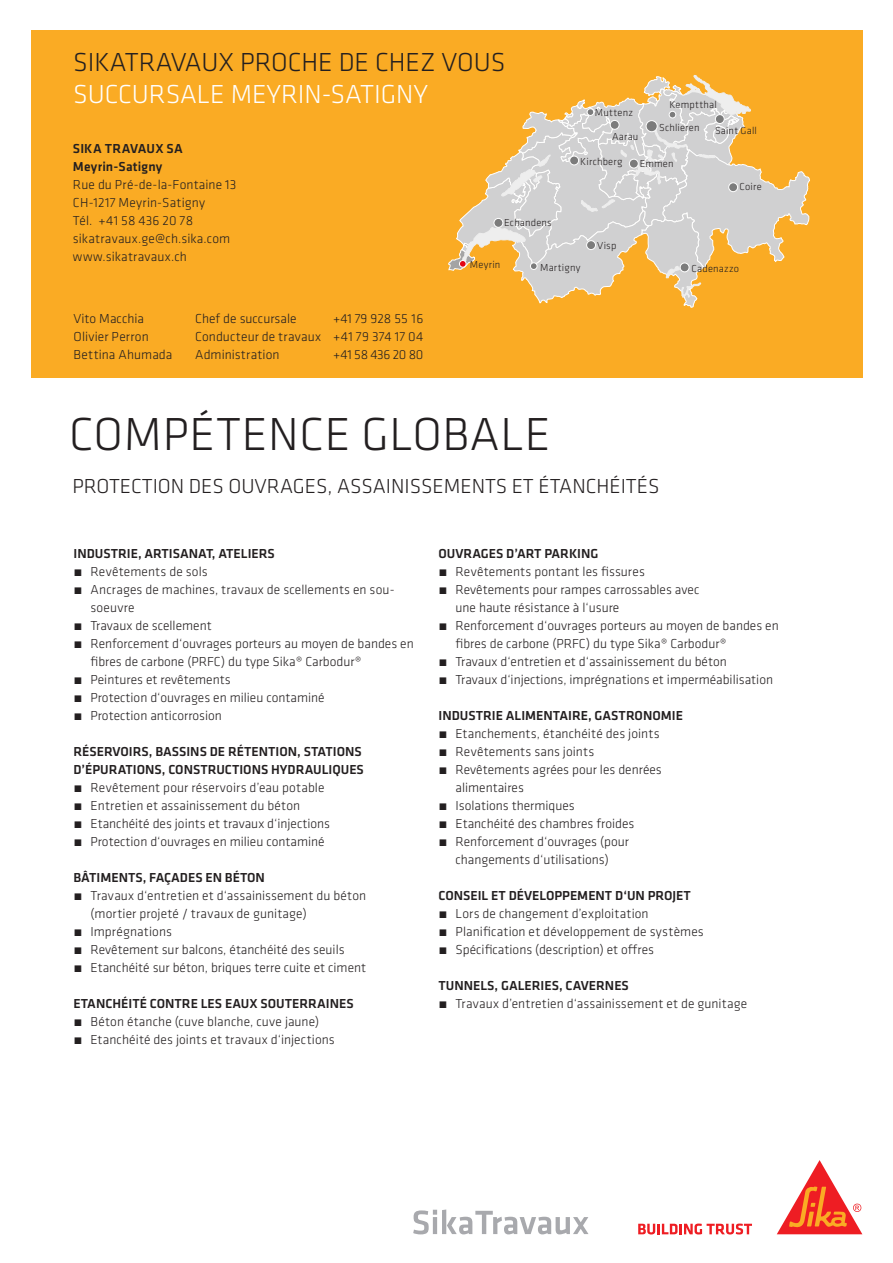
<style>
.page{position:relative;width:893px;height:1263px;background:#fff}
.page>*{position:absolute;margin:0;border:0;box-sizing:border-box;transform-origin:0 0}
.SI_Klavika_HL1{font:300 48px "Klavika";letter-spacing:.015em;color:#231f20}
.SI_Klavica_Subline{font:300 27px "Klavika";color:#231f20}
.SI_Klavica_Subline-2{font:300 27px "Klavika";color:#fff}
.SI_Klavica_Subline-3{font:300 21px "Klavika";color:#231f20}
.SI_Klavika_BACK_copy{font:300 13.5px/18px "Klavika";color:#231f20}
.SI_Klavika_HL3{font:500 13.5px/18px "Klavika";color:#231f20}
.SI_Klavica_BACK_HL4{font:300 13.5px "Klavika";color:#231f20}
.SI_Klavica_List{font:500 13.5px "Klavika";color:#231f20}
.SI_Klavika_BACK_copy-2{font:500 13.5px "Klavika";letter-spacing:.015em;color:#231f20}
.SI_Klavika_BACK_copy-3{font:300 13.5px "Klavika";letter-spacing:-.02em;color:#231f20}
.SI_Klavika_BACK_copy-4{font:300 10.5px "Klavika";letter-spacing:.015em;color:#231f20}
.s1{font-weight:500}
</style>
<div class="page">
<div style="left:31px;top:31px;width:831px;height:347px;background:#faab24"></div>
<svg style="left:448px;top:75px;width:362px;height:233px"></svg>
<div style="left:570px;top:156px;width:9px;height:9px;background:#7c7c7c;border-radius:50%"></div>
<div style="left:569px;top:156px;width:10px;height:9px;border:1px solid #fff;border-radius:50%"></div>
<div style="left:646px;top:121px;width:11px;height:11px;background:#7c7c7c;border-radius:50%"></div>
<div style="left:646px;top:120px;width:11px;height:12px;border:1px solid #fff;border-radius:50%"></div>
<div style="left:629px;top:159px;width:9px;height:9px;background:#7c7c7c;border-radius:50%"></div>
<div style="left:629px;top:159px;width:10px;height:9px;border:1px solid #fff;border-radius:50%"></div>
<div style="left:715px;top:115px;width:9px;height:9px;background:#7c7c7c;border-radius:50%"></div>
<div style="left:715px;top:114px;width:9px;height:10px;border:1px solid #fff;border-radius:50%"></div>
<div style="left:459px;top:260px;width:7px;height:7px;background:#e30614;border-radius:50%"></div>
<div style="left:459px;top:260px;width:7px;height:7px;border:1px solid #fff;border-radius:50%"></div>
<div style="left:530px;top:263px;width:7px;height:6px;background:#7c7c7c;border-radius:50%"></div>
<div style="left:530px;top:263px;width:7px;height:7px;border:1px solid #fff;border-radius:50%"></div>
<div style="left:669px;top:111px;width:7px;height:7px;background:#7c7c7c;border-radius:50%"></div>
<div style="left:669px;top:111px;width:7px;height:7px;border:1px solid #fff;border-radius:50%"></div>
<div style="left:494px;top:218px;width:9px;height:9px;background:#7c7c7c;border-radius:50%"></div>
<div style="left:494px;top:218px;width:9px;height:10px;border:1px solid #fff;border-radius:50%"></div>
<div style="left:610px;top:120px;width:9px;height:9px;background:#7c7c7c;border-radius:50%"></div>
<div style="left:610px;top:120px;width:9px;height:10px;border:1px solid #fff;border-radius:50%"></div>
<div style="left:587px;top:109px;width:7px;height:6px;background:#7c7c7c;border-radius:50%"></div>
<div style="left:587px;top:108px;width:7px;height:8px;border:1px solid #fff;border-radius:50%"></div>
<div style="left:680px;top:263px;width:9px;height:9px;background:#7c7c7c;border-radius:50%"></div>
<div style="left:680px;top:263px;width:9px;height:9px;border:1px solid #fff;border-radius:50%"></div>
<div style="left:587px;top:241px;width:8px;height:9px;background:#7c7c7c;border-radius:50%"></div>
<div style="left:586px;top:240px;width:10px;height:10px;border:1px solid #fff;border-radius:50%"></div>
<div style="left:729px;top:183px;width:9px;height:9px;background:#7c7c7c;border-radius:50%"></div>
<div style="left:728px;top:182px;width:10px;height:10px;border:1px solid #fff;border-radius:50%"></div>
<svg style="left:638px;top:1223px;width:114px;height:11px"></svg>
<svg style="left:777px;top:1160px;width:85px;height:74px"></svg>
<svg style="left:413px;top:1209px;width:175px;height:25px"></svg>
<p class="SI_Klavica_Subline" style="left:73px;top:46px;width:434px">SIKATRAVAUX PROCHE DE CHEZ VOUS</p>
<p class="SI_Klavica_Subline-2" style="left:73px;top:78px;width:357px">SUCCURSALE MEYRIN-SATIGNY</p>
<p class="SI_Klavika_BACK_copy-2" style="left:73px;top:139px;width:111px">SIKA TRAVAUX SA</p>
<p class="SI_Klavika_BACK_copy" style="left:73px;top:157px;width:165px"><span class="s1">Meyrin-Satigny<br></span>Rue du Pré-de-la-Fontaine 13</p>
<p class="SI_Klavika_BACK_copy" style="left:73px;top:193px;width:134px">CH-1217 Meyrin-Satigny</p>
<p class="SI_Klavika_BACK_copy" style="left:73px;top:211px;width:122px">Tél. +41 58 436 20 78</p>
<p class="SI_Klavika_BACK_copy" style="left:73px;top:229px;width:159px">sikatravaux.ge@ch.sika.com</p>
<p class="SI_Klavika_BACK_copy" style="left:73px;top:247px;width:115px">www.sikatravaux.ch</p>
<p class="SI_Klavika_BACK_copy-4" style="left:669px;top:98px;width:49px">Kemptthal</p>
<p class="SI_Klavika_BACK_copy-4" style="left:595px;top:106px;width:40px">Muttenz</p>
<p class="SI_Klavika_BACK_copy-4" style="left:659px;top:121px;width:42px">Schlieren</p>
<p class="SI_Klavika_BACK_copy-4" style="left:715px;top:124px;width:43px">Saint Gall</p>
<p class="SI_Klavika_BACK_copy-4" style="left:612px;top:131px;width:28px">Aarau</p>
<p class="SI_Klavika_BACK_copy-4" style="left:580px;top:155px;width:44px">Kirchberg</p>
<p class="SI_Klavika_BACK_copy-4" style="left:640px;top:157px;width:35px">Emmen</p>
<p class="SI_Klavika_BACK_copy-4" style="left:740px;top:181px;width:24px">Coire</p>
<p class="SI_Klavika_BACK_copy-4" style="left:504px;top:216px;width:49px">Echandens</p>
<p class="SI_Klavika_BACK_copy-4" style="left:597px;top:239px;width:21px">Visp</p>
<p class="SI_Klavika_BACK_copy-4" style="left:470px;top:258px;width:32px">Meyrin</p>
<p class="SI_Klavika_BACK_copy-4" style="left:540px;top:261px;width:42px">Martigny</p>
<p class="SI_Klavika_BACK_copy-4" style="left:692px;top:262px;width:49px">Cadenazzo</p>
<p class="SI_Klavica_BACK_HL4" style="left:74px;top:311px;width:72px">Vito Macchia</p>
<p class="SI_Klavica_BACK_HL4" style="left:195px;top:311px;width:103px">Chef de succursale</p>
<p class="SI_Klavica_BACK_HL4" style="left:333px;top:311px;width:92px">+41 79 928 55 16</p>
<p class="SI_Klavika_BACK_copy" style="left:74px;top:328px;width:77px">Olivier Perron</p>
<p class="SI_Klavika_BACK_copy" style="left:195px;top:328px;width:230px">Conducteur de travaux +41 79 374 17 04</p>
<p class="SI_Klavika_BACK_copy" style="left:74px;top:346px;width:100px">Bettina Ahumada</p>
<p class="SI_Klavika_BACK_copy" style="left:195px;top:346px;width:86px">Administration</p>
<p class="SI_Klavika_BACK_copy-3" style="left:333px;top:347px;width:92px">+41 58 436 20 80</p>
<p class="SI_Klavika_HL1" style="left:69px;top:405px;width:483px">COMPÉTENCE GLOBALE</p>
<p class="SI_Klavica_Subline-3" style="left:72px;top:473px;width:589px">PROTECTION DES OUVRAGES, ASSAINISSEMENTS ET ÉTANCHÉITÉS</p>
<p class="SI_Klavika_HL3" style="left:73px;top:544px;width:203px">INDUSTRIE, ARTISANAT, ATELIERS</p>
<p class="SI_Klavika_BACK_copy" style="left:73px;top:562px;width:136px">́ Revêtements de sols</p>
<p class="SI_Klavika_BACK_copy" style="left:91px;top:580px;width:306px;text-indent:-17px">́ Ancrages de machines, travaux de scellements en sou&shy;soeuvre</p>
<p class="SI_Klavika_BACK_copy" style="left:73px;top:616px;width:140px">́ Travaux de scellement</p>
<p class="SI_Klavika_BACK_copy" style="left:91px;top:634px;width:325px;text-indent:-17px">́ Renforcement d‘ouvrages porteurs au moyen de bandes en fibres de carbone (PRFC) du type Sika® Carbodur®</p>
<p class="SI_Klavika_BACK_copy" style="left:73px;top:670px;width:159px">́ Peintures et revêtements</p>
<p class="SI_Klavika_BACK_copy" style="left:73px;top:688px;width:253px">́ Protection d‘ouvrages en milieu contaminé</p>
<p class="SI_Klavika_BACK_copy" style="left:73px;top:706px;width:150px">́ Protection anticorrosion</p>
<p class="SI_Klavika_HL3" style="left:73px;top:742px;width:292px">RÉSERVOIRS, BASSINS DE RÉTENTION, STATIONS<br>D’ÉPURATIONS, CONSTRUCTIONS HYDRAULIQUES</p>
<p class="SI_Klavika_BACK_copy" style="left:73px;top:778px;width:253px">́ Revêtement pour réservoirs d’eau potable</p>
<p class="SI_Klavika_BACK_copy" style="left:73px;top:796px;width:228px">́ Entretien et assainissement du béton</p>
<p class="SI_Klavika_BACK_copy" style="left:73px;top:814px;width:258px">́ Etanchéité des joints et travaux d‘injections</p>
<p class="SI_Klavika_BACK_copy" style="left:73px;top:832px;width:253px">́ Protection d‘ouvrages en milieu contaminé</p>
<p class="SI_Klavika_HL3" style="left:73px;top:868px;width:193px">BÂTIMENTS, FAÇADES EN BÉTON</p>
<p class="SI_Klavika_BACK_copy" style="left:91px;top:886px;width:277px;text-indent:-17px">́ Travaux d‘entretien et d‘assainissement du béton (mortier projeté / travaux de gunitage)</p>
<p class="SI_Klavika_BACK_copy" style="left:73px;top:922px;width:100px">́ Imprégnations</p>
<p class="SI_Klavika_BACK_copy" style="left:73px;top:940px;width:273px">́ Revêtement sur balcons, étanchéité des seuils</p>
<p class="SI_Klavika_BACK_copy" style="left:73px;top:958px;width:294px">́ Etanchéité sur béton, briques terre cuite et ciment</p>
<p class="SI_Klavika_HL3" style="left:73px;top:994px;width:282px">ETANCHÉITÉ CONTRE LES EAUX SOUTERRAINES</p>
<p class="SI_Klavika_BACK_copy" style="left:73px;top:1012px;width:247px">́ Béton étanche (cuve blanche, cuve jaune)</p>
<p class="SI_Klavika_BACK_copy" style="left:73px;top:1030px;width:263px">́ Etanchéité des joints et travaux d‘injections</p>
<p class="SI_Klavica_List" style="left:438px;top:544px;width:161px">OUVRAGES D’ART PARKING</p>
<p class="SI_Klavika_BACK_copy" style="left:438px;top:562px;width:208px">́ Revêtements pontant les fissures</p>
<p class="SI_Klavika_BACK_copy" style="left:455px;top:580px;width:245px;text-indent:-17px">́ Revêtements pour rampes carrossables avec une haute résistance à l‘usure</p>
<p class="SI_Klavika_BACK_copy" style="left:455px;top:616px;width:325px;text-indent:-17px">́ Renforcement d‘ouvrages porteurs au moyen de bandes en fibres de carbone (PRFC) du type Sika® Carbodur®</p>
<p class="SI_Klavika_BACK_copy" style="left:438px;top:652px;width:290px">́ Travaux d‘entretien et d‘assainissement du béton</p>
<p class="SI_Klavika_BACK_copy" style="left:438px;top:670px;width:336px">́ Travaux d‘injections, imprégnations et imperméabilisation</p>
<p class="SI_Klavika_HL3" style="left:438px;top:706px;width:246px">INDUSTRIE ALIMENTAIRE, GASTRONOMIE</p>
<p class="SI_Klavika_BACK_copy" style="left:438px;top:724px;width:223px">́ Etanchements, étanchéité des joints</p>
<p class="SI_Klavika_BACK_copy" style="left:438px;top:742px;width:157px">́ Revêtements sans joints</p>
<p class="SI_Klavika_BACK_copy" style="left:455px;top:760px;width:208px;text-indent:-17px">́ Revêtements agrées pour les denrées alimentaires</p>
<p class="SI_Klavika_BACK_copy" style="left:438px;top:796px;width:138px">́ Isolations thermiques</p>
<p class="SI_Klavika_BACK_copy" style="left:438px;top:814px;width:197px">́ Etanchéité des chambres froides</p>
<p class="SI_Klavika_BACK_copy" style="left:438px;top:832px;width:192px;text-align:center">́ Renforcement d‘ouvrages (pour changements d‘utilisations)</p>
<p class="SI_Klavika_HL3" style="left:438px;top:886px;width:254px">CONSEIL ET DÉVELOPPEMENT D‘UN PROJET</p>
<p class="SI_Klavika_BACK_copy" style="left:438px;top:904px;width:212px">́ Lors de changement d’exploitation</p>
<p class="SI_Klavika_BACK_copy" style="left:438px;top:922px;width:267px">́ Planification et développement de systèmes</p>
<p class="SI_Klavika_BACK_copy" style="left:438px;top:940px;width:217px">́ Spécifications (description) et offres</p>
<p class="SI_Klavika_HL3" style="left:438px;top:976px;width:192px">TUNNELS, GALERIES, CAVERNES</p>
<p class="SI_Klavika_BACK_copy" style="left:438px;top:994px;width:310px">́ Travaux d’entretien d‘assainissement et de gunitage</p>
</div>
